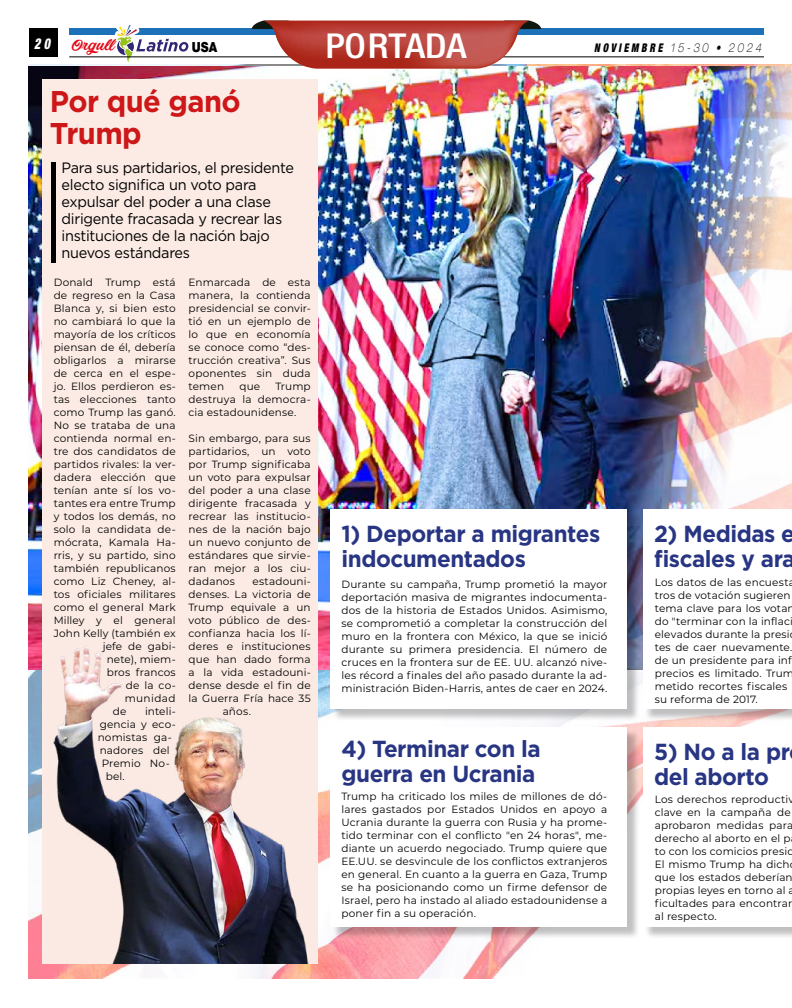
<style>
.page{position:relative;width:792px;height:1008px;background:#fff}
.page>*{position:absolute;margin:0;border:0;box-sizing:border-box;transform-origin:0 0}
.t1{font:500 condensed 34.4px "Helvetica Neue LT Std";color:#fff;scale:1.13 1}
.t2{font:700 30px/32px "Gotham";letter-spacing:-.02em;color:#cd1719}
.t3{font:700 23.2px/25.1px "Gotham";letter-spacing:-.02em;color:#283583}
.t4{font:15.3px "Painter PERSONALUSEONLY";color:#e30613}
.t5{font:15px/17px "Gotham";letter-spacing:-.02em;color:#000}
.t6{font:italic 900 condensed 15px "Helvetica Neue LT Std";color:#fff;scale:.81 1}
.t7{font:900 13.9px "Helvetica Neue LT Std";color:#000;scale:.85 1}
.t8{font:italic 100 expanded 12px "Helvetica Neue LT Std";letter-spacing:.28em;color:#000;scale:.81 1}
.t9{font:10.5px/13px "Montserrat";letter-spacing:.015em;color:#000;text-align:justify}
.t10{font:10.5px "Montserrat";letter-spacing:.04em;color:#000}
.s1{font-weight:900;font-stretch:condensed}
</style>
<div class="page">
<div style="left:69px;top:28px;width:695px;height:7px;background:#1d71b8"></div>
<div style="left:29px;top:28px;width:28px;height:29px;background:#000"></div>
<svg style="left:66px;top:25px;width:158px;height:40px"></svg>
<hr style="left:69px;top:57px;width:695px;height:1px;background:#000">
<img style="left:28px;top:65px;width:764px;height:914px">
<img style="left:28px;top:66px;width:764px;height:604px">
<div style="left:332px;top:511px;width:307px;height:211px;background:#000;opacity:.25"></div>
<div style="left:330px;top:510px;width:297px;height:199px;background:#fff"></div>
<div style="left:332px;top:729px;width:307px;height:211px;background:#000;opacity:.25"></div>
<div style="left:330px;top:728px;width:297px;height:199px;background:#fff"></div>
<div style="left:645px;top:511px;width:147px;height:211px;background:#000;opacity:.25"></div>
<div style="left:643px;top:510px;width:149px;height:199px;background:#fff"></div>
<div style="left:645px;top:729px;width:147px;height:211px;background:#000;opacity:.25"></div>
<div style="left:643px;top:728px;width:149px;height:199px;background:#fff"></div>
<div style="left:42px;top:79px;width:275px;height:885px;background:#fbebe4"></div>
<div style="left:51px;top:162px;width:5px;height:101px;background:#000"></div>
<img style="left:53px;top:646px;width:256px;height:318px">
<svg style="left:252px;top:21px;width:289px;height:48px"></svg>
<h1 class="t1" style="left:325px;top:25px;width:127px">PORTADA</h1>
<h3 class="t6" style="left:34px;top:34px;width:21px">2 0</h3>
<h3 class="t4" style="left:72px;top:35px;width:47px">Orgull</h3>
<h3 class="t7" style="left:192px;top:39px;width:31px">USA</h3>
<p class="t8" style="left:594px;top:40px;width:208px"><span class="s1">NOVIEMBRE</span> 15-30 • 2024</p>
<h2 class="t2" style="left:50px;top:85px;width:192px">Por qué ganó<br>Trump</h2>
<h3 class="t5" style="left:62px;top:159px;width:234px">Para sus partidarios, el presidente electo significa un voto para expulsar del poder a una clase dirigente fracasada y recrear las instituciones de la nación bajo nuevos estándares</h3>
<p class="t9" style="left:54px;top:275px;width:123px">Donald Trump está</p>
<p class="t9" style="left:54px;top:288px;width:124px">de regreso en la Casa</p>
<p class="t9" style="left:54px;top:301px;width:124px">Blanca y, si bien esto</p>
<p class="t9" style="left:54px;top:314px;width:123px">no cambiará lo que la</p>
<p class="t9" style="left:54px;top:327px;width:123px">mayoría de los críticos</p>
<p class="t9" style="left:54px;top:340px;width:124px">piensan de él, debería</p>
<p class="t9" style="left:54px;top:353px;width:123px">obligarlos a mirarse</p>
<p class="t9" style="left:54px;top:366px;width:123px">de cerca en el espe-</p>
<p class="t9" style="left:54px;top:379px;width:123px">jo. Ellos perdieron es-</p>
<p class="t9" style="left:54px;top:392px;width:124px">tas elecciones tanto</p>
<p class="t9" style="left:54px;top:405px;width:124px">como Trump las ganó.</p>
<p class="t9" style="left:54px;top:418px;width:123px">No se trataba de una</p>
<p class="t9" style="left:54px;top:431px;width:123px">contienda normal en-</p>
<p class="t9" style="left:54px;top:444px;width:123px">tre dos candidatos de</p>
<p class="t9" style="left:54px;top:457px;width:123px">partidos rivales: la ver-</p>
<p class="t9" style="left:54px;top:470px;width:124px">dadera elección que</p>
<p class="t9" style="left:54px;top:483px;width:123px">tenían ante sí los vo-</p>
<p class="t9" style="left:54px;top:496px;width:123px">tantes era entre Trump</p>
<p class="t9" style="left:54px;top:509px;width:123px">y todos los demás, no</p>
<p class="t9" style="left:54px;top:522px;width:123px">solo la candidata de-</p>
<p class="t9" style="left:54px;top:535px;width:123px">mócrata, Kamala Ha-</p>
<p class="t9" style="left:54px;top:548px;width:124px">rris, y su partido, sino</p>
<p class="t9" style="left:54px;top:561px;width:123px">también republicanos</p>
<p class="t9" style="left:54px;top:574px;width:123px">como Liz Cheney, al-</p>
<p class="t9" style="left:54px;top:587px;width:124px">tos oficiales militares</p>
<p class="t9" style="left:54px;top:600px;width:123px">como el general Mark</p>
<p class="t9" style="left:54px;top:613px;width:123px">Milley y el general</p>
<p class="t9" style="left:54px;top:626px;width:124px">John Kelly (también ex</p>
<p class="t9" style="left:103px;top:639px;width:74px">jefe de gabi-</p>
<p class="t9" style="left:107px;top:652px;width:70px">nete), miem-</p>
<p class="t9" style="left:107px;top:665px;width:71px">bros francos</p>
<p class="t9" style="left:126px;top:678px;width:52px">de la co-</p>
<p class="t10" style="left:125px;top:691px;width:53px">munidad</p>
<p class="t9" style="left:113px;top:704px;width:15px">de</p>
<p class="t9" style="left:145px;top:704px;width:32px">inteli-</p>
<p class="t9" style="left:100px;top:717px;width:77px">gencia y eco-</p>
<p class="t9" style="left:98px;top:730px;width:76px">nomistas ga-</p>
<p class="t9" style="left:100px;top:743px;width:72px">nadores del</p>
<p class="t9" style="left:102px;top:756px;width:69px">Premio No-</p>
<p class="t9" style="left:106px;top:769px;width:21px">bel.</p>
<p class="t9" style="left:189px;top:275px;width:124px">Enmarcada de esta manera, la contienda presidencial se convir&shy;tió en un ejemplo de lo que en economía se conoce como “des&shy;trucción creativa”. Sus oponentes sin duda temen</p>
<p class="t9" style="left:189px;top:379px;width:124px;text-indent:87px">Trump destruya la democra&shy;cia estadounidense.</p>
<p class="t9" style="left:189px;top:431px;width:124px">Sin embargo, para sus partidarios, un voto por Trump significaba un voto para expulsar del poder a una clase dirigente fracasada y recrear las institucio&shy;nes de la nación bajo un nuevo conjunto de estándares que sirvie&shy;ran mejor a los ciu&shy;dadanos</p>
<p class="t9" style="left:240px;top:379px;width:22px">que</p>
<p class="t9" style="left:252px;top:574px;width:60px">estadouni-</p>
<p class="t9" style="left:189px;top:587px;width:124px">denses. La victoria de</p>
<p class="t9" style="left:189px;top:600px;width:124px">Trump equivale a un</p>
<p class="t9" style="left:189px;top:613px;width:124px">voto público de des-</p>
<p class="t9" style="left:189px;top:626px;width:124px">confianza hacia los lí-</p>
<p class="t9" style="left:189px;top:639px;width:124px">deres e instituciones</p>
<p class="t9" style="left:189px;top:652px;width:124px">que han dado forma</p>
<p class="t9" style="left:189px;top:665px;width:124px">a la vida estadouni-</p>
<p class="t9" style="left:189px;top:678px;width:124px">dense desde el fin de</p>
<p class="t9" style="left:189px;top:691px;width:124px">la Guerra Fría hace 35</p>
<p class="t9" style="left:223px;top:704px;width:30px">años.</p>
<h3 class="t3" style="left:341px;top:521px;width:260px">1) Deportar a migrantes indocumentados</h3>
<p class="t9" style="left:341px;top:578px;width:267px">Durante su campaña, Trump prometió la mayor deportación masiva de migrantes indocumenta&shy;dos de la historia de Estados Unidos. Asimismo, se comprometió a completar la construcción del muro en la frontera con México, la que se inició durante su primera presidencia. El número de cruces en la frontera sur de EE. UU. alcanzó nive&shy;les récord a finales del año pasado durante la ad&shy;ministración Biden-Harris, antes de caer en 2024.</p>
<h3 class="t3" style="left:341px;top:736px;width:201px">4) Terminar con la guerra en Ucrania</h3>
<p class="t9" style="left:341px;top:790px;width:267px">Trump ha criticado los miles de millones de dó&shy;lares gastados por Estados Unidos en apoyo a Ucrania durante la guerra con Rusia y ha prome&shy;tido terminar con el conflicto "en 24 horas", me&shy;diante un acuerdo negociado. Trump quiere que EE.UU. se desvincule de los conflictos extranjeros en general. En cuanto a la guerra en Gaza, Trump se ha posicionando como un firme defensor de Israel, pero ha instado al aliado estadounidense a poner fin a su operación.</p>
<h3 class="t3" style="left:654px;top:521px;width:143px">2) Medidas e fiscales y ara</h3>
<p class="t9" style="left:655px;top:576px;width:142px;text-align:left">Los datos de las encuesta tros de votación sugieren tema clave para los votan do "terminar con la inflaci elevados durante la presi tes de caer nuevamente. de un presidente para infl precios es limitado. Trum metido recortes fiscales su reforma de 2017.</p>
<h3 class="t3" style="left:654px;top:739px;width:137px">5) No a la pr del aborto</h3>
<p class="t9" style="left:655px;top:792px;width:142px;text-align:left">Los derechos reproductiv clave en la campaña de aprobaron medidas para derecho al aborto en el p to con los comicios presid<br>El mismo Trump ha dich que los estados deberían propias leyes en torno al a ficultades para encontrar al respecto.</p>
</div>
